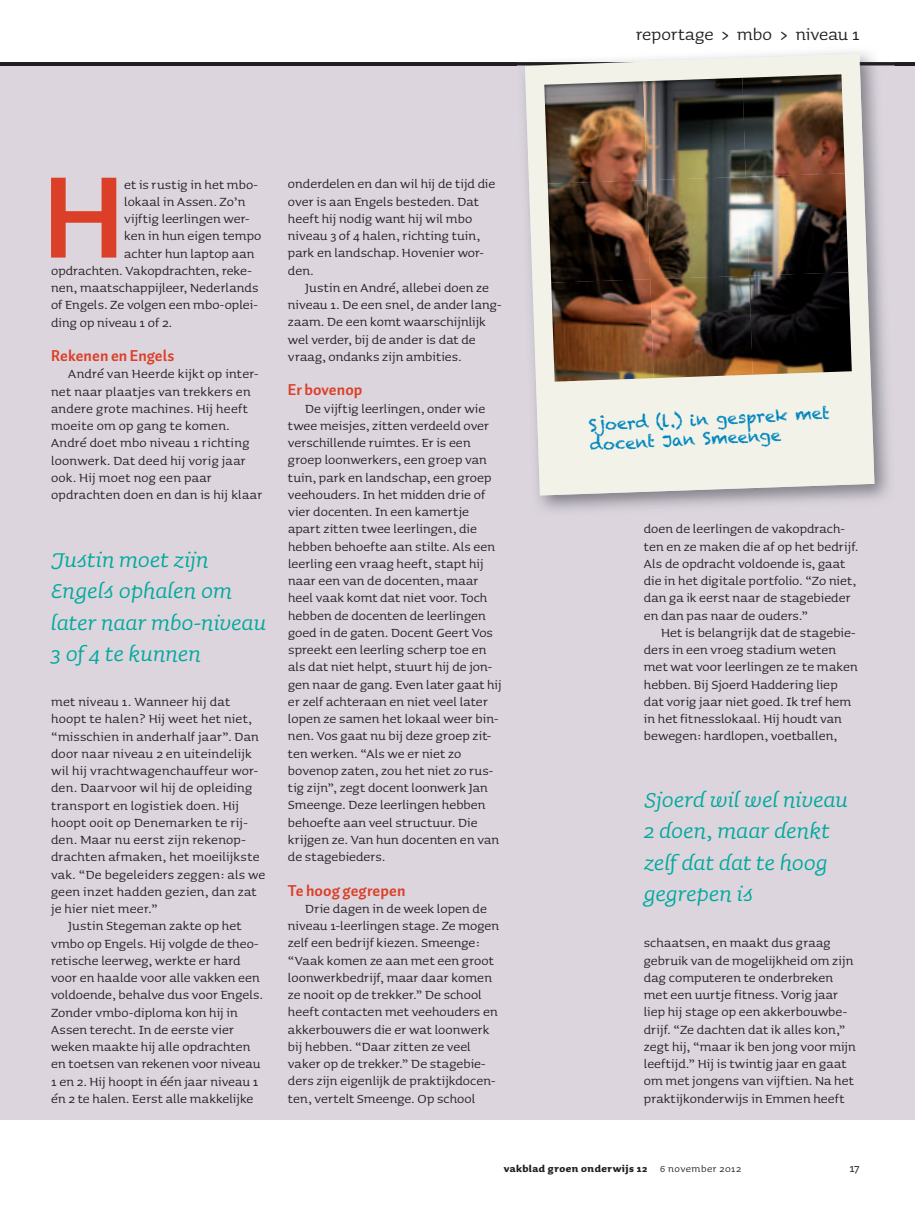
<style>
.page{position:relative;width:915px;height:1212px;background:#fff}
.page>*{position:absolute;margin:0;border:0;box-sizing:border-box;transform-origin:0 0}
.t1{font:700 115.8px "Auto 1";color:#db3f28}
.t2{font:27px/31.5px "Sauna Italic Swash";letter-spacing:-.005em;color:#00a99d}
.t3{font:21px "Sauna";color:#231f20}
.t4{font:16.5px/19.5px "Chalkduster";color:#0086be}
.t5{font:15.75px/17.2px "Sauna";letter-spacing:.005em;color:#231f20}
.t6{font:700 15.75px "Auto 1";letter-spacing:.005em;color:#db3f28}
.t7{font:15px "Sauna";color:#231f20}
.t8{font:700 12px "Sauna";letter-spacing:.04em;color:#231f20}
.s1{font-weight:400}
</style>
<div class="page">
<div style="left:0;top:65px;width:914px;height:1055px;background:#dcd5de"></div>
<hr style="left:0;top:62px;width:914px;height:3px;background:#231f20">
<img style="left:516px;top:51px;width:378px;height:460px">
<svg style="left:524px;top:54px;width:350px;height:441px;background:#e9e8e2"></svg>
<div style="left:544px;top:74px;width:307px;height:308px;background:#f2f2e9"></div>
<img style="left:653px;top:375px;width:198px;height:7px">
<img style="left:544px;top:81px;width:99px;height:103px">
<img style="left:643px;top:78px;width:99px;height:102px">
<img style="left:742px;top:74px;width:102px;height:103px">
<img style="left:547px;top:180px;width:99px;height:103px">
<img style="left:646px;top:177px;width:99px;height:102px">
<img style="left:745px;top:173px;width:103px;height:103px">
<img style="left:551px;top:279px;width:102px;height:103px">
<img style="left:649px;top:276px;width:103px;height:102px">
<img style="left:748px;top:272px;width:103px;height:103px">
<h3 class="t3" style="left:636px;top:23px;width:225px">reportage &gt; mbo &gt; niveau 1</h3>
<h1 class="t1" style="left:43px;top:145px;width:82px">H</h1>
<p class="t5" style="left:124px;top:176px;width:135px">et is rustig in het mbo-</p>
<p class="t5" style="left:124px;top:193px;width:123px">lokaal in Assen. Zo’n</p>
<p class="t5" style="left:124px;top:210px;width:127px">vijftig leerlingen wer-</p>
<p class="t5" style="left:124px;top:227px;width:139px">ken in hun eigen tempo</p>
<p class="t5" style="left:124px;top:245px;width:132px">achter hun laptop aan</p>
<p class="t5" style="left:51px;top:262px;width:202px">opdrachten. Vakopdrachten, reke-</p>
<p class="t5" style="left:51px;top:279px;width:209px">nen, maatschappijleer, Nederlands</p>
<p class="t5" style="left:51px;top:296px;width:208px">of Engels. Ze volgen een mbo-oplei-</p>
<p class="t5" style="left:51px;top:314px;width:123px">ding op niveau 1 of 2.</p>
<p class="t6" style="left:51px;top:346px;width:125px">Rekenen en Engels</p>
<p class="t5" style="left:51px;top:365px;width:213px;text-indent:17px">André van Heerde kijkt op inter&shy;net naar plaatjes van trekkers en andere grote machines. Hij heeft moeite om op gang te komen.<br>André doet mbo niveau 1 richting loonwerk. Dat deed hij vorig jaar ook. Hij moet nog een paar opdrachten doen en dan is hij klaar</p>
<h2 class="t2" style="left:51px;top:543px;width:217px">Justin moet zijn<br>Engels ophalen om later naar mbo-niveau<br>3 of 4 te kunnen</h2>
<p class="t5" style="left:51px;top:693px;width:180px">met niveau 1. Wanneer hij dat</p>
<p class="t5" style="left:51px;top:710px;width:202px">hoopt te halen? Hij weet het niet,</p>
<p class="t5" style="left:51px;top:728px;width:209px">“misschien in anderhalf jaar”. Dan</p>
<p class="t5" style="left:51px;top:745px;width:202px">door naar niveau 2 en uiteindelijk</p>
<p class="t5" style="left:51px;top:762px;width:208px">wil hij vrachtwagenchauffeur wor-</p>
<p class="t5" style="left:51px;top:779px;width:203px">den. Daarvoor wil hij de opleiding</p>
<p class="t5" style="left:51px;top:797px;width:190px">transport en logistiek doen. Hij</p>
<p class="t5" style="left:51px;top:814px;width:198px">hoopt ooit op Denemarken te rij-</p>
<p class="t5" style="left:51px;top:831px;width:196px">den. Maar nu eerst zijn rekenop-</p>
<p class="t5" style="left:51px;top:848px;width:210px">drachten afmaken, het moeilijkste</p>
<p class="t5" style="left:51px;top:866px;width:216px">vak. “De begeleiders zeggen: als we</p>
<p class="t5" style="left:51px;top:883px;width:207px">geen inzet hadden gezien, dan zat</p>
<p class="t5" style="left:51px;top:900px;width:108px">je hier niet meer.”</p>
<p class="t5" style="left:68px;top:917px;width:175px">Justin Stegeman zakte op het</p>
<p class="t5" style="left:51px;top:935px;width:209px">vmbo op Engels. Hij volgde de theo-</p>
<p class="t5" style="left:51px;top:952px;width:191px">retische leerweg, werkte er hard</p>
<p class="t5" style="left:51px;top:969px;width:210px">voor en haalde voor alle vakken een</p>
<p class="t5" style="left:51px;top:986px;width:213px">voldoende, behalve dus voor Engels.</p>
<p class="t5" style="left:51px;top:1004px;width:188px">Zonder vmbo-diploma kon hij in</p>
<p class="t5" style="left:51px;top:1021px;width:184px">Assen terecht. In de eerste vier</p>
<p class="t5" style="left:51px;top:1038px;width:201px">weken maakte hij alle opdrachten</p>
<p class="t5" style="left:51px;top:1055px;width:211px">en toetsen van rekenen voor niveau</p>
<p class="t5" style="left:51px;top:1073px;width:209px">1 en 2. Hij hoopt in één jaar niveau 1</p>
<p class="t5" style="left:51px;top:1090px;width:204px">én 2 te halen. Eerst alle makkelijke</p>
<p class="t5" style="left:288px;top:176px;width:209px">onderdelen en dan wil hij de tijd die over is aan Engels besteden. Dat heeft hij nodig want hij wil mbo niveau 3 of 4 halen, richting tuin, park en landschap. Hovenier wor&shy;den.</p>
<p class="t5" style="left:288px;top:279px;width:215px;text-indent:17px">Justin en André, allebei doen ze niveau 1. De een snel, de ander lang&shy;zaam. De een komt waarschijnlijk wel verder, bij de ander is dat de vraag, ondanks zijn ambities.</p>
<p class="t6" style="left:288px;top:380px;width:76px">Er bovenop</p>
<p class="t5" style="left:288px;top:400px;width:215px;text-indent:17px">De vijftig leerlingen, onder wie twee meisjes, zitten verdeeld over verschillende ruimtes. Er is een groep loonwerkers, een groep van tuin, park en landschap, een groep veehouders. In het midden drie of vier docenten. In een kamertje apart zitten twee leerlingen, die hebben behoefte aan stilte. Als een leerling een vraag heeft, stapt hij naar een van de docenten, maar heel vaak komt dat niet voor. Toch hebben de docenten de leerlingen goed in de gaten. Docent Geert Vos spreekt een leerling scherp toe en als dat niet helpt, stuurt hij de jon&shy;gen naar de gang. Even later gaat hij er zelf achteraan en niet veel later lopen ze samen het lokaal weer bin&shy;nen. Vos gaat nu bij deze groep zit&shy;ten werken. “Als we er niet zo bovenop zaten, zou het niet zo rus&shy;tig zijn”, zegt docent loonwerk Jan Smeenge. Deze leerlingen hebben behoefte aan veel structuur. Die krijgen ze. Van hun docenten en van de stagebieders.</p>
<p class="t6" style="left:288px;top:880px;width:119px">Te hoog gegrepen</p>
<p class="t5" style="left:288px;top:900px;width:213px;text-indent:17px">Drie dagen in de week lopen de niveau 1-leerlingen stage. Ze mogen zelf een bedrijf kiezen. Smeenge: “Vaak komen ze aan met een groot loonwerkbedrijf, maar daar komen ze nooit op de trekker.” De school heeft contacten met veehouders en akkerbouwers die er wat loonwerk bij hebben. “Daar zitten ze veel vaker op de trekker.” De stagebie&shy;ders zijn eigenlijk de praktijkdocen&shy;ten, vertelt Smeenge. Op school</p>
<p class="t4" style="left:588px;top:415px;width:242px;rotate:-3deg">Sjoerd (l.) in gesprek met docent Jan Smeenge</p>
<p class="t5" style="left:643px;top:520px;width:216px">doen de leerlingen de vakopdrach&shy;ten en ze maken die af op het bedrijf.<br>Als de opdracht voldoende is, gaat die in het digitale portfolio. “Zo niet, dan ga ik eerst naar de stagebieder en dan pas naar de ouders.”</p>
<p class="t5" style="left:643px;top:624px;width:215px;text-indent:17px">Het is belangrijk dat de stagebie&shy;ders in een vroeg stadium weten met wat voor leerlingen ze te maken hebben. Bij Sjoerd Haddering liep dat vorig jaar niet goed. Ik tref hem in het fitnesslokaal. Hij houdt van bewegen: hardlopen, voetballen,</p>
<h2 class="t2" style="left:643px;top:783px;width:206px">Sjoerd wil wel niveau<br>2 doen, maar denkt zelf dat dat te hoog gegrepen is</h2>
<p class="t5" style="left:643px;top:934px;width:213px">schaatsen, en maakt dus graag gebruik van de mogelijkheid om zijn dag computeren te onderbreken met een uurtje fitness. Vorig jaar liep hij stage op een akkerbouwbe&shy;drijf. “Ze dachten dat ik alles kon,” zegt hij, “maar ik ben jong voor mijn leeftijd.” Hij is twintig jaar en gaat om met jongens van vijftien. Na het praktijkonderwijs in Emmen heeft</p>
<p class="t8" style="left:503px;top:1162px;width:239px">vakblad groen onderwijs 12 <span class="s1">6 november 2012</span></p>
<p class="t7" style="left:849px;top:1160px;width:12px">17</p>
</div>
